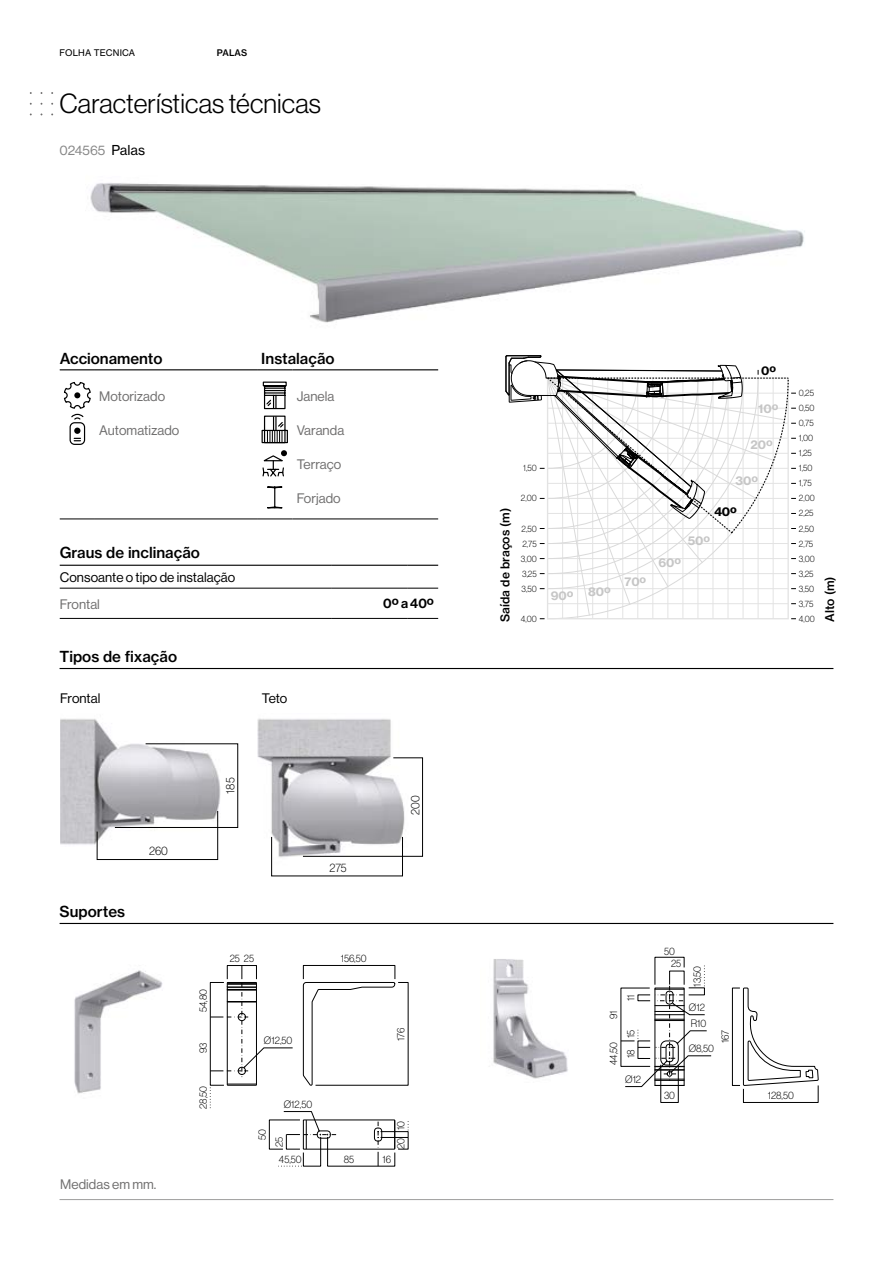
<style>
.page{position:relative;width:893px;height:1263px;background:#fff}
.page>*{position:absolute;margin:0;border:0;box-sizing:border-box;transform-origin:0 0}
.t1{font:27px "N Haas Grotesk DS Pro 45 Lt";letter-spacing:.005em;color:#000}
.t2{font:15px "N Haas Grotesk TX Pro 65 Md";color:#000}
.t3{font:13.5px "N Haas Grotesk DS Pro 55 Rg";letter-spacing:.005em;color:#706f6f}
.t4{font:13.5px "N Haas Grotesk DS Pro 55 Rg";letter-spacing:.005em;color:#000}
.t5{font:13.5px "N Haas Grotesk DS Pro 55 Rg";color:#878787}
.t6{font:13.5px "N Haas Grotesk DS Pro 65 Md";color:#000}
.t7{font:12px "N Haas Grotesk TX Pro 75 Bd";color:#c6c6c6}
.t8{font:12px "N Haas Grotesk TX Pro 65 Md";color:#000}
.t9{font:12px "N Haas Grotesk DS Pro 35 X Lt";color:#000}
.t10{font:12px "N Haas Grotesk TX Pro 75 Bd";color:#000}
.t11{font:10.5px "N Haas Grotesk DS Pro 35 X Lt";color:#000}
.t12{font:9px/15px "N Haas Grotesk DS Pro 35 X Lt";color:#000}
.t13{font:9px "N Haas Grotesk TX Pro 55 Rg";letter-spacing:.015em;color:#000}
.t14{font:9px "N Haas Grotesk TX Pro 65 Md";letter-spacing:.01em;color:#000}
.s1{font-family:"N Haas Grotesk TX Pro 55 Rg";color:#000}
</style>
<div class="page">
<hr style="left:60px;top:1199px;width:773px;height:1px;background:#9d9d9c">
<img style="left:60px;top:719px;width:54px;height:127px">
<svg style="left:97px;top:743px;width:141px;height:117px"></svg>
<img style="left:90px;top:183px;width:715px;height:140px">
<hr style="left:60px;top:588px;width:272px;height:1px;background:#000">
<hr style="left:60px;top:618px;width:272px;height:1px;background:#000">
<hr style="left:332px;top:588px;width:75px;height:1px;background:#000">
<hr style="left:407px;top:588px;width:31px;height:1px;background:#000">
<hr style="left:332px;top:618px;width:75px;height:1px;background:#000">
<hr style="left:407px;top:618px;width:31px;height:1px;background:#000">
<hr style="left:60px;top:565px;width:272px;height:1px;background:#000">
<hr style="left:332px;top:565px;width:75px;height:1px;background:#000">
<hr style="left:407px;top:565px;width:31px;height:1px;background:#000">
<hr style="left:60px;top:519px;width:35px;height:1px;background:#000">
<hr style="left:95px;top:519px;width:162px;height:1px;background:#000">
<hr style="left:257px;top:519px;width:35px;height:1px;background:#000">
<hr style="left:292px;top:519px;width:146px;height:1px;background:#000">
<hr style="left:60px;top:369px;width:35px;height:1px;background:#000">
<hr style="left:95px;top:369px;width:162px;height:1px;background:#000">
<hr style="left:257px;top:369px;width:35px;height:1px;background:#000">
<hr style="left:292px;top:369px;width:146px;height:1px;background:#000">
<svg style="left:63px;top:382px;width:28px;height:63px"></svg>
<svg style="left:261px;top:381px;width:27px;height:63px"></svg>
<svg style="left:262px;top:450px;width:25px;height:27px"></svg>
<svg style="left:267px;top:486px;width:16px;height:23px"></svg>
<hr style="left:60px;top:668px;width:773px;height:1px;background:#000">
<img style="left:258px;top:718px;width:133px;height:140px">
<svg style="left:303px;top:757px;width:120px;height:100px"></svg>
<hr style="left:60px;top:923px;width:773px;height:1px;background:#000">
<img style="left:493px;top:959px;width:75px;height:120px">
<img style="left:74px;top:970px;width:89px;height:124px">
<div style="left:732px;top:988px;width:8px;height:98px;border:1px solid #000"></div>
<div style="left:661px;top:1064px;width:17px;height:39px;border:1px solid #000"></div>
<svg style="left:743px;top:987px;width:76px;height:116px"></svg>
<svg style="left:621px;top:957px;width:90px;height:130px"></svg>
<svg style="left:210px;top:965px;width:199px;height:202px"></svg>
<svg style="left:505px;top:355px;width:291px;height:264px"></svg>
<p class="t13" style="left:60px;top:48px;width:77px">FOLHA TECNICA</p>
<p class="t14" style="left:217px;top:48px;width:32px">PALAS</p>
<h1 class="t1" style="left:60px;top:88px;width:263px">Características técnicas</h1>
<p class="t5" style="left:60px;top:143px;width:87px">024565 <span class="s1">Palas</span></p>
<h2 class="t2" style="left:60px;top:349px;width:104px">Accionamento</h2>
<h2 class="t2" style="left:261px;top:349px;width:75px">Instalação</h2>
<p class="t3" style="left:99px;top:388px;width:67px">Motorizado</p>
<p class="t3" style="left:297px;top:388px;width:39px">Janela</p>
<p class="t3" style="left:99px;top:422px;width:82px">Automatizado</p>
<p class="t3" style="left:297px;top:422px;width:49px">Varanda</p>
<p class="t3" style="left:297px;top:456px;width:46px">Terraço</p>
<p class="t3" style="left:297px;top:490px;width:46px">Forjado</p>
<h2 class="t2" style="left:60px;top:543px;width:142px">Graus de inclinação</h2>
<p class="t4" style="left:60px;top:569px;width:177px">Consoante o tipo de instalação</p>
<p class="t3" style="left:60px;top:596px;width:42px">Frontal</p>
<p class="t6" style="left:383px;top:596px;width:52px">0º a 40º</p>
<h2 class="t2" style="left:60px;top:647px;width:119px">Tipos de fixação</h2>
<p class="t4" style="left:60px;top:690px;width:42px">Frontal</p>
<p class="t4" style="left:262px;top:690px;width:27px">Teto</p>
<h2 class="t2" style="left:60px;top:902px;width:67px">Suportes</h2>
<p class="t9" style="left:149px;top:844px;width:20px">260</p>
<p class="t3" style="left:60px;top:1177px;width:98px">Medidas em mm.</p>
<p class="t9" style="left:224px;top:793px;width:17px;rotate:-90deg">185</p>
<p class="t9" style="left:330px;top:861px;width:19px">275</p>
<p class="t9" style="left:408px;top:815px;width:21px;rotate:-90deg">200</p>
<p class="t11" style="left:197px;top:1012px;width:25px;rotate:-90deg">54,80</p>
<p class="t11" style="left:197px;top:1053px;width:12px;rotate:-90deg">93</p>
<p class="t11" style="left:197px;top:1109px;width:24px;rotate:-90deg">28,50</p>
<p class="t11" style="left:230px;top:952px;width:26px">25 25</p>
<p class="t11" style="left:341px;top:952px;width:27px">156,50</p>
<p class="t11" style="left:264px;top:1035px;width:30px">Ø12,50</p>
<p class="t11" style="left:256px;top:1140px;width:12px;rotate:-90deg">50</p>
<p class="t11" style="left:284px;top:1098px;width:30px">Ø12,50</p>
<p class="t11" style="left:273px;top:1147px;width:12px;rotate:-90deg">25</p>
<p class="t11" style="left:395px;top:1041px;width:15px;rotate:-90deg">176</p>
<p class="t11" style="left:395px;top:1149px;width:30px;rotate:-90deg">20 10</p>
<p class="t11" style="left:279px;top:1153px;width:24px">45,50</p>
<p class="t11" style="left:344px;top:1153px;width:12px">85</p>
<p class="t11" style="left:383px;top:1153px;width:10px">16</p>
<p class="t8" style="left:498px;top:622px;width:115px;rotate:-90deg">Saída de braços (m)</p>
<p class="t12" style="left:523px;top:461px;width:15px">1,50</p>
<p class="t12" style="left:521px;top:491px;width:17px">2,00</p>
<p class="t12" style="left:521px;top:521px;width:17px;text-align:justify">2,50<br>2,75<br>3,00<br>3,25<br>3,50</p>
<p class="t12" style="left:521px;top:611px;width:17px">4,00</p>
<p class="t7" style="left:551px;top:588px;width:24px">90º</p>
<p class="t7" style="left:588px;top:584px;width:24px">80º</p>
<p class="t7" style="left:624px;top:574px;width:23px">70º</p>
<p class="t10" style="left:761px;top:363px;width:16px">0º</p>
<p class="t7" style="left:758px;top:401px;width:22px">10º</p>
<p class="t7" style="left:750px;top:437px;width:24px">20º</p>
<p class="t7" style="left:735px;top:473px;width:24px">30º</p>
<p class="t10" style="left:714px;top:504px;width:24px">40º</p>
<p class="t7" style="left:688px;top:533px;width:24px">50º</p>
<p class="t7" style="left:658px;top:555px;width:24px">60º</p>
<p class="t12" style="left:799px;top:385px;width:17px">0,25<br>0,50<br>0,75<br>1,00<br>1,25<br>1,50<br>1,75<br>2,00<br>2,25<br>2,50<br>2,75<br>3,00<br>3,25<br>3,50<br>3,75<br>4,00</p>
<p class="t8" style="left:822px;top:622px;width:47px;rotate:-90deg">Alto (m)</p>
<p class="t11" style="left:608px;top:1019px;width:10px;rotate:-90deg">91</p>
<p class="t11" style="left:608px;top:1065px;width:25px;rotate:-90deg">44,50</p>
<p class="t11" style="left:625px;top:1001px;width:8px;rotate:-90deg">11</p>
<p class="t11" style="left:625px;top:1038px;width:10px;rotate:-90deg">15</p>
<p class="t11" style="left:625px;top:1058px;width:10px;rotate:-90deg">18</p>
<p class="t11" style="left:625px;top:1073px;width:17px">Ø12</p>
<p class="t11" style="left:664px;top:946px;width:12px">50</p>
<p class="t11" style="left:671px;top:958px;width:12px">25</p>
<p class="t11" style="left:691px;top:986px;width:22px;rotate:-90deg">13,50</p>
<p class="t11" style="left:689px;top:1001px;width:17px">Ø12</p>
<p class="t11" style="left:691px;top:1017px;width:17px">R10</p>
<p class="t11" style="left:689px;top:1043px;width:27px">Ø8,50</p>
<p class="t11" style="left:719px;top:1043px;width:15px;rotate:-90deg">167</p>
<p class="t11" style="left:664px;top:1089px;width:13px">30</p>
<p class="t11" style="left:768px;top:1089px;width:28px">128,50</p>
</div>
